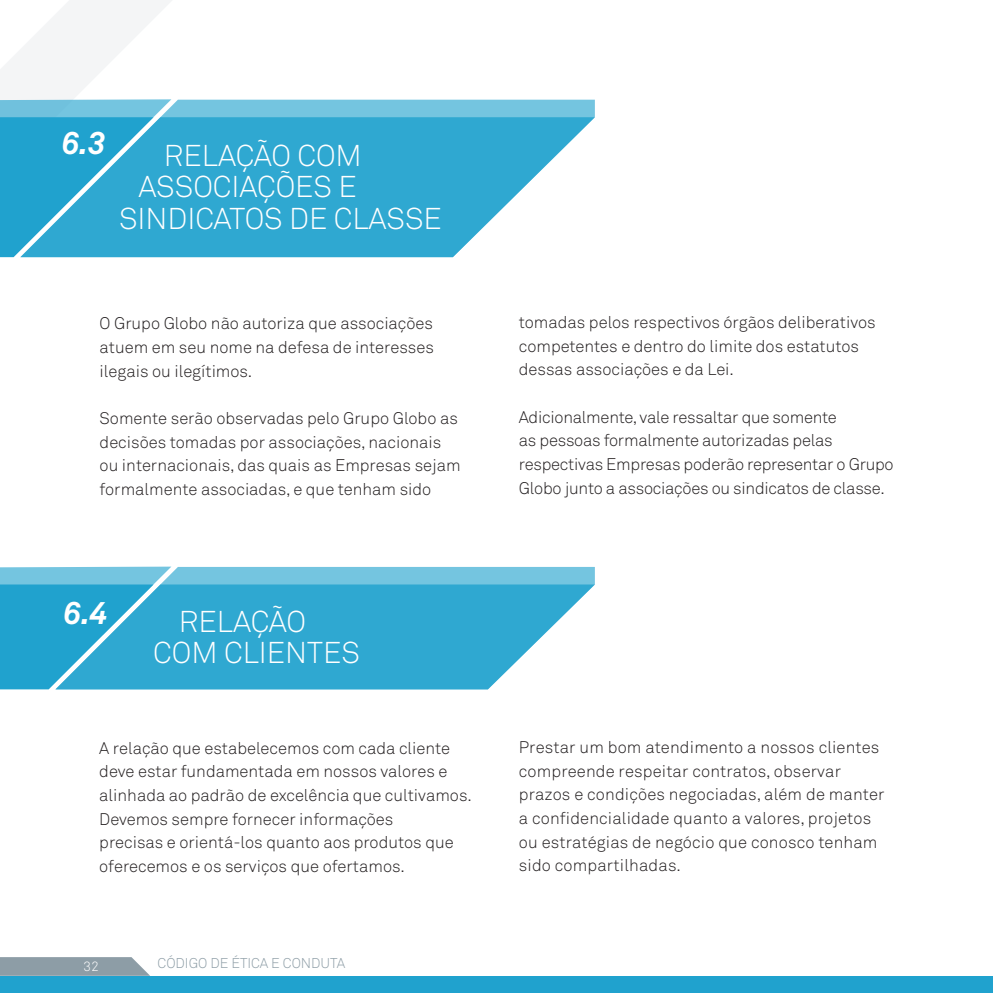
<style>
.page{position:relative;width:993px;height:993px;background:#fff}
.page>*{position:absolute;margin:0;border:0;box-sizing:border-box;transform-origin:0 0}
.t1{font:italic 700 31.5px "Akkurat";color:#fff}
.t2{font:300 29.75px/31.5px "Akkurat";color:#fff}
.Texto_corrido{font:300 16.62px/23.6px "Akkurat";color:#231f20}
.t3{font:300 14px "Akkurat";color:#8d9da6}
.t4{font:300 13.47px "Akkurat";color:#fff}
</style>
<div class="page">
<div style="left:0;top:975px;width:992px;height:17px;background:#20a2ce"></div>
<svg style="left:0;top:0;width:256px;height:258px"></svg>
<svg style="left:0;top:957px;width:149px;height:18px;background:#94a3ab"></svg>
<div style="left:171px;top:100px;width:423px;height:17px;background:#74c5e0"></div>
<svg style="left:171px;top:117px;width:423px;height:140px;fill:#2fa8d1"></svg>
<svg style="left:0;top:99px;width:171px;height:158px;background:#37abd2"></svg>
<div style="left:171px;top:566px;width:423px;height:18px;background:#74c5e0"></div>
<svg style="left:171px;top:584px;width:423px;height:105px;background:#48b2d6"></svg>
<svg style="left:0;top:566px;width:171px;height:123px;background:#38acd3"></svg>
<p class="t1" style="left:62px;top:123px;width:46px">6.3</p>
<p class="t2" style="left:164px;top:140px;width:199px">RELAÇÃO COM</p>
<p class="t2" style="left:138px;top:171px;width:220px">ASSOCIAÇÕES E</p>
<p class="t2" style="left:119px;top:203px;width:324px">SINDICATOS DE CLASSE</p>
<p class="Texto_corrido" style="left:100px;top:312px;width:335px;text-align:justify">O Grupo Globo não autoriza que associações atuem em seu nome na defesa de interesses ilegais ou ilegítimos.</p>
<p class="Texto_corrido" style="left:100px;top:406px;width:362px">Somente serão observadas pelo Grupo Globo as decisões tomadas por associações, nacionais ou internacionais, das quais as Empresas sejam formalmente associadas, e que tenham sido</p>
<p class="t1" style="left:63px;top:593px;width:46px">6.4</p>
<p class="t2" style="left:153px;top:606px;width:208px;text-indent:26px">RELAÇÃO<br>COM CLIENTES</p>
<p class="Texto_corrido" style="left:518px;top:311px;width:358px">tomadas pelos respectivos órgãos deliberativos competentes e dentro do limite dos estatutos dessas associações e da Lei.</p>
<p class="Texto_corrido" style="left:518px;top:405px;width:376px">Adicionalmente, vale ressaltar que somente<br>as pessoas formalmente autorizadas pelas respectivas Empresas poderão representar o Grupo Globo junto a associações ou sindicatos de classe.</p>
<p class="Texto_corrido" style="left:99px;top:736px;width:374px">A relação que estabelecemos com cada cliente deve estar fundamentada em nossos valores e alinhada ao padrão de excelência que cultivamos.<br>Devemos sempre fornecer informações<br>precisas e orientá-los quanto aos produtos que oferecemos e os serviços que ofertamos.</p>
<p class="Texto_corrido" style="left:518px;top:735px;width:367px">Prestar um bom atendimento a nossos clientes compreende respeitar contratos, observar prazos e condições negociadas, além de manter a confidencialidade quanto a valores, projetos ou estratégias de negócio que conosco tenham sido compartilhadas.</p>
<p class="t4" style="left:83px;top:958px;width:17px">32</p>
<p class="t3" style="left:158px;top:954px;width:189px">CÓDIGO DE ÉTICA E CONDUTA</p>
</div>
